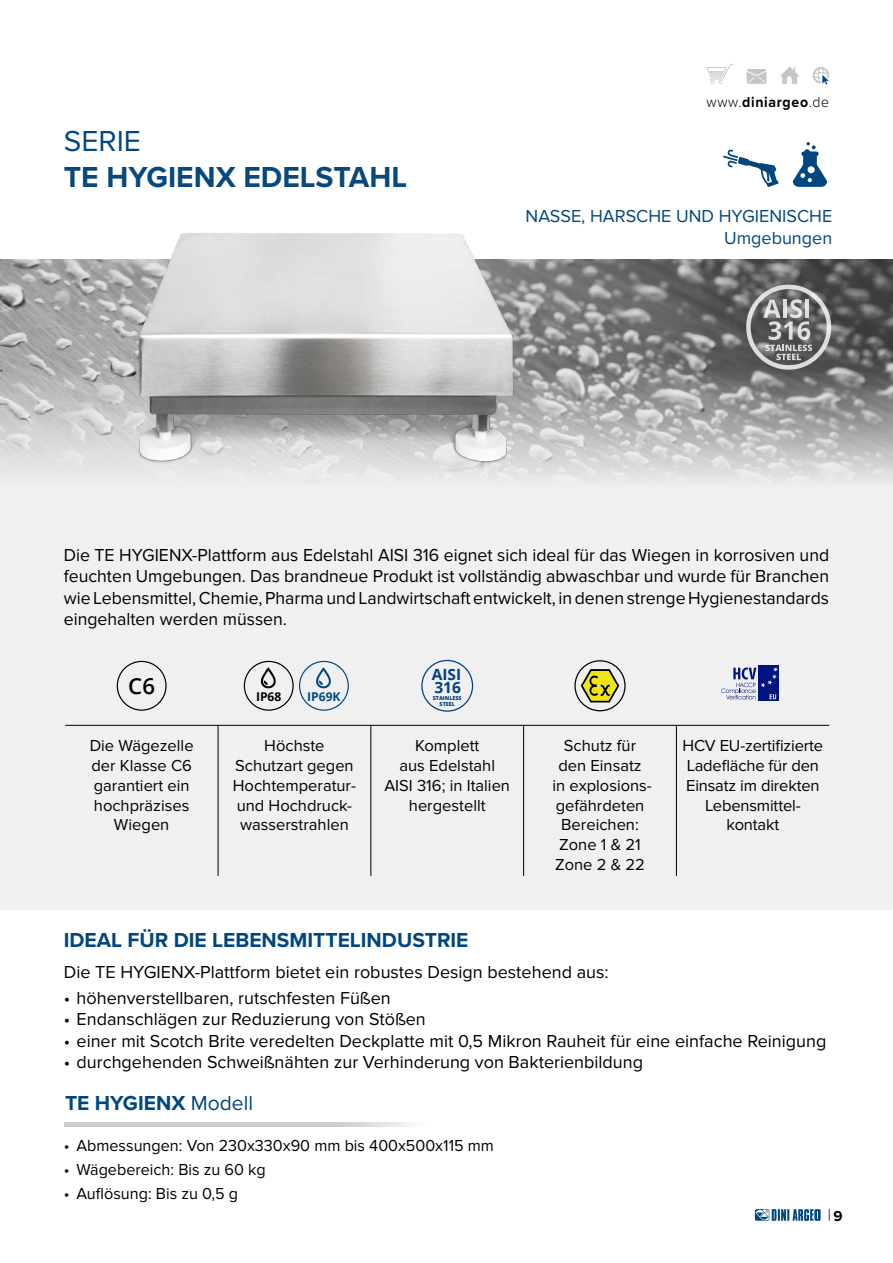
<style>
.page{position:relative;width:893px;height:1263px;background:#fff}
.page>*{position:absolute;margin:0;border:0;box-sizing:border-box;transform-origin:0 0}
.t1{font:700 30px "Proxima Nova";color:#08487c}
.t2{font:30px "Proxima Nova";color:#00467f}
.t3{font:600 22.2px "Open Sans";color:#000}
.t4{font:700 21px "Proxima Nova";color:#00467f}
.t5{font:18px/21.6px "Proxima Nova";color:#000;text-align:justify}
.t6{font:18px/21.6px "Proxima Nova";color:#00467f;text-align:right}
.t7{font:16.5px/19.8px "Proxima Nova";color:#000;text-align:center}
.t8{font:700 15.45px/13.4px "Open Sans";color:#003f85}
.t9{font:700 15px "Proxima Nova";letter-spacing:.05em;color:#000;scale:.94 1}
.t10{font:700 15px "Proxima Nova";letter-spacing:.05em;color:#000}
.t11{font:700 12.15px "Open Sans";color:#005087}
.t12{font:700 12.15px "Open Sans";color:#000}
.t13{font:800 5.4px/5.6px "Open Sans";color:#003f85;text-align:center}
.s1{font-weight:300}
.s2{font-weight:400}
</style>
<div class="page">
<svg style="left:829px;top:1209px;width:1px;height:12px"></svg>
<svg style="left:755px;top:1209px;width:66px;height:12px"></svg>
<div style="left:0;top:259px;width:893px;height:651px;background:#f0f0f0"></div>
<svg style="left:813px;top:67px;width:16px;height:18px"></svg>
<svg style="left:780px;top:66px;width:19px;height:18px"></svg>
<svg style="left:747px;top:69px;width:19px;height:15px"></svg>
<svg style="left:707px;top:64px;width:27px;height:20px"></svg>
<img style="left:0;top:259px;width:893px;height:223px">
<svg style="left:723px;top:150px;width:56px;height:37px"></svg>
<svg style="left:793px;top:142px;width:34px;height:45px"></svg>
<svg style="left:64px;top:1122px;width:346px;height:5px;fill:#cbcbc9"></svg>
<img style="left:87px;top:233px;width:448px;height:249px">
<hr style="left:65px;top:725px;width:153px;height:1px;background:#000">
<hr style="left:218px;top:725px;width:153px;height:1px;background:#000">
<hr style="left:218px;top:725px;width:1px;height:151px;background:#000">
<hr style="left:371px;top:725px;width:153px;height:1px;background:#000">
<hr style="left:371px;top:725px;width:1px;height:151px;background:#000">
<hr style="left:524px;top:725px;width:152px;height:1px;background:#000">
<hr style="left:523px;top:725px;width:1px;height:151px;background:#000">
<hr style="left:676px;top:725px;width:153px;height:1px;background:#000">
<hr style="left:676px;top:725px;width:1px;height:151px;background:#000">
<div style="left:117px;top:661px;width:50px;height:50px;border:1px solid #000;border-radius:50%"></div>
<div style="left:244px;top:661px;width:50px;height:50px;border:1px solid #000;border-radius:50%"></div>
<svg style="left:261px;top:667px;width:15px;height:22px"></svg>
<div style="left:299px;top:661px;width:50px;height:50px;border:1px solid #005087;border-radius:50%"></div>
<svg style="left:316px;top:667px;width:15px;height:22px"></svg>
<div style="left:421px;top:660px;width:52px;height:52px;border:1px solid #003f85;border-radius:50%"></div>
<svg style="left:581px;top:669px;width:38px;height:33px"></svg>
<div style="left:574px;top:660px;width:52px;height:51px;border:1px solid #000;border-radius:50%"></div>
<svg style="left:758px;top:665px;width:21px;height:36px"></svg>
<svg style="left:721px;top:667px;width:57px;height:32px"></svg>
<div style="left:746px;top:285px;width:85px;height:85px;border:4px solid #fff;border-radius:50%"></div>
<svg style="left:763px;top:299px;width:49px;height:61px"></svg>
<h1 class="t2" style="left:64px;top:124px;width:79px">SERIE</h1>
<h1 class="t1" style="left:64px;top:155px;width:345px">TE HYGIENX EDELSTAHL</h1>
<p class="t9" style="left:707px;top:90px;width:132px"><span class="s1">www.</span>diniargeo<span class="s1">.de</span></p>
<p class="t6" style="left:526px;top:206px;width:308px">NASSE, HARSCHE UND HYGIENISCHE<br>Umgebungen</p>
<p class="t5" style="left:64px;top:544px;width:767px">Die TE HYGIENX-Plattform aus Edelstahl AISI 316 eignet sich ideal für das Wiegen in korrosiven und feuchten Umgebungen. Das brandneue Produkt ist vollständig abwaschbar und wurde für Branchen wie Lebensmittel, Chemie, Pharma und Landwirtschaft entwickelt, in denen strenge Hygienestandards eingehalten werden müssen.</p>
<p class="t3" style="left:128px;top:671px;width:28px">C6</p>
<p class="t8" style="left:432px;top:667px;width:31px">AISI<br>316</p>
<p class="t12" style="left:256px;top:688px;width:27px">IP68</p>
<p class="t11" style="left:307px;top:688px;width:35px">IP69K</p>
<p class="t13" style="left:433px;top:695px;width:31px">STAINLESS<br>STEEL</p>
<p class="t7" style="left:90px;top:736px;width:105px">Die Wägezelle der Klasse C6 garantiert ein hochpräzises<br>Wiegen</p>
<p class="t7" style="left:233px;top:736px;width:125px">Höchste<br>Schutzart gegen<br>Hochtemperatur&shy;und Hochdruck&shy;wasserstrahlen</p>
<p class="t7" style="left:384px;top:736px;width:127px">Komplett<br>aus Edelstahl<br>AISI 316; in Italien hergestellt</p>
<p class="t7" style="left:552px;top:736px;width:101px">Schutz für den Einsatz in explosions&shy;gefährdeten<br>Bereichen:<br>Zone 1 &amp; 21<br>Zone 2 &amp; 22</p>
<p class="t7" style="left:682px;top:736px;width:142px">HCV EU-zertifizierte<br>Ladefläche für den<br>Einsatz im direkten<br>Lebensmittel&shy;kontakt</p>
<p class="t4" style="left:64px;top:925px;width:20px">Ideal</p>
<p class="t4" style="left:128px;top:925px;width:14px">für</p>
<p class="t4" style="left:174px;top:925px;width:12px">die</p>
<p class="t4" style="left:212px;top:925px;width:258px">LEBENSMITTELINDUSTRIE</p>
<p class="t5" style="left:64px;top:961px;width:546px">Die TE HYGIENX-Plattform bietet ein robustes Design bestehend aus:</p>
<p class="t5" style="left:64px;top:987px;width:328px">• höhenverstellbaren, rutschfesten Füßen</p>
<p class="t5" style="left:64px;top:1009px;width:363px">• Endanschlägen zur Reduzierung von Stößen</p>
<p class="t5" style="left:64px;top:1030px;width:764px">• einer mit Scotch Brite veredelten Deckplatte mit 0,5 Mikron Rauheit für eine einfache Reinigung</p>
<p class="t5" style="left:64px;top:1052px;width:581px">• durchgehenden Schweißnähten zur Verhinderung von Bakterienbildung</p>
<p class="t4" style="left:65px;top:1087px;width:190px">TE HYGIENX <span class="s2">Modell</span></p>
<p class="t7" style="left:64px;top:1136px;width:432px">• Abmessungen: Von 230x330x90 mm bis 400x500x115 mm</p>
<p class="t7" style="left:64px;top:1160px;width:203px">• Wägebereich: Bis zu 60 kg</p>
<p class="t7" style="left:64px;top:1184px;width:176px">• Auflösung: Bis zu 0,5 g</p>
<p class="t10" style="left:833px;top:1204px;width:11px">9</p>
</div>
